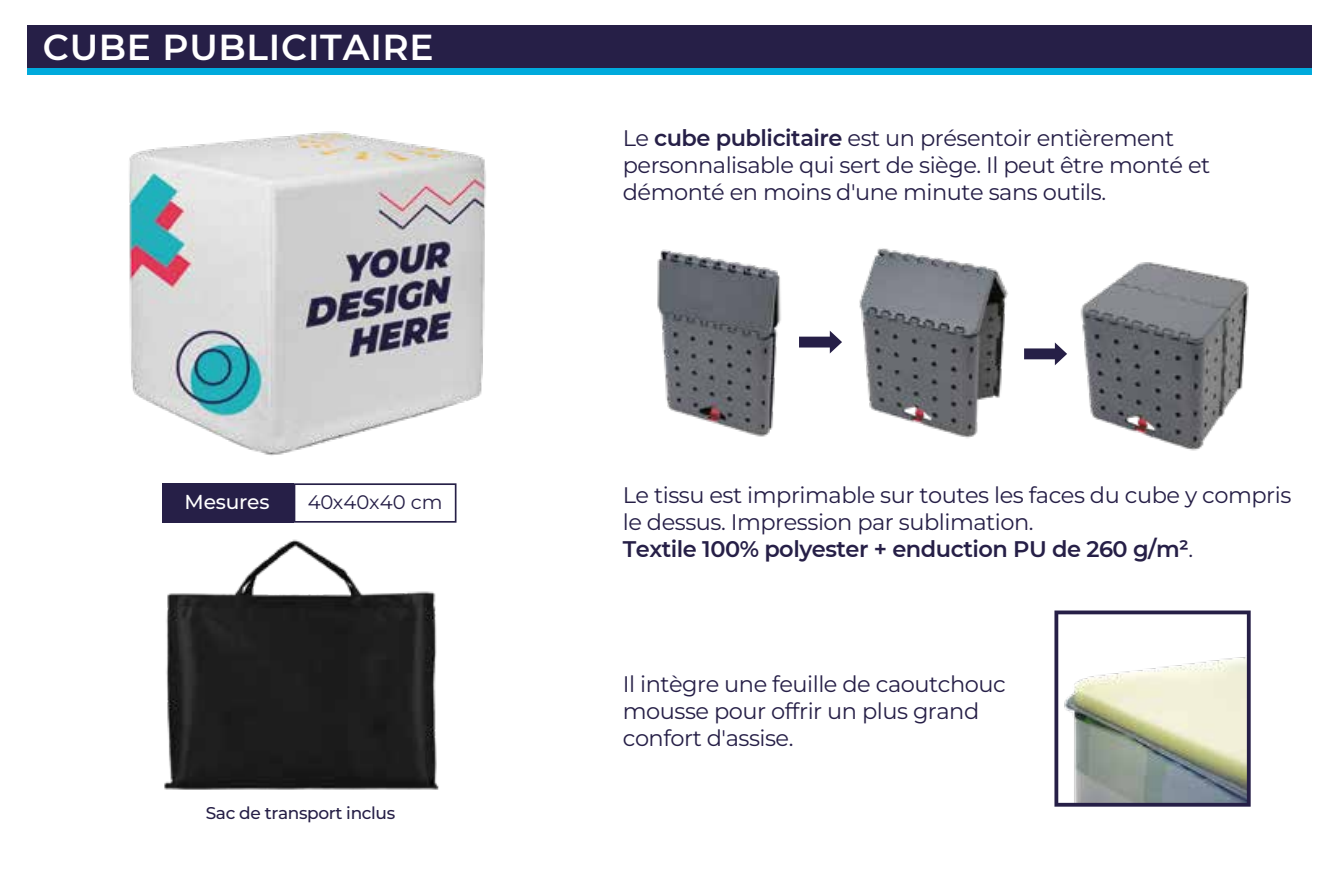
<style>
.page{position:relative;width:1340px;height:893px;background:#fff}
.page>*{position:absolute;margin:0;border:0;box-sizing:border-box;transform-origin:0 0}
.t1{font:600 36px "Montserrat";letter-spacing:.02em;color:#fff}
.t2{font:22.5px/27px "Montserrat";letter-spacing:-.02em;color:#261f47}
.t3{font:500 20.25px "Montserrat";letter-spacing:-.01em;color:#fff}
.t4{font:19.57px "Montserrat";color:#261f47}
.t5{font:500 16.88px "Montserrat";letter-spacing:-.02em;color:#261f47}
.s1{font-weight:600}
</style>
<div class="page">
<div style="left:28px;top:26px;width:1284px;height:42px;background:#261f47"></div>
<div style="left:28px;top:68px;width:1284px;height:7px;background:#00aadc"></div>
<svg style="left:799px;top:331px;width:43px;height:22px"></svg>
<svg style="left:1024px;top:342px;width:43px;height:23px"></svg>
<img style="left:129px;top:131px;width:357px;height:325px">
<img style="left:1080px;top:262px;width:169px;height:189px">
<img style="left:164px;top:539px;width:275px;height:251px">
<img style="left:657px;top:249px;width:124px;height:188px">
<img style="left:859px;top:248px;width:149px;height:191px">
<svg style="left:1054px;top:610px;width:196px;height:197px"></svg>
<div style="left:162px;top:483px;width:132px;height:40px;background:#261f47"></div>
<svg style="left:294px;top:483px;width:162px;height:40px"></svg>
<h1 class="t1" style="left:43px;top:22px;width:392px">CUBE PUBLICITAIRE</h1>
<p class="t3" style="left:185px;top:487px;width:86px">Mesures</p>
<p class="t4" style="left:308px;top:488px;width:136px">40x40x40 cm</p>
<p class="t5" style="left:206px;top:801px;width:191px">Sac de transport inclus</p>
<p class="t2" style="left:623px;top:124px;width:589px">Le <span class="s1">cube publicitaire</span> est un présentoir entièrement personnalisable qui sert de siège. Il peut être monté et démonté en moins d'une minute sans outils.</p>
<p class="t2" style="left:623px;top:481px;width:670px">Le tissu est imprimable sur toutes les faces du cube y compris le dessus. Impression par sublimation.<br><span class="s1">Textile 100% polyester + enduction PU de 260 g/m²</span>.</p>
<p class="t2" style="left:623px;top:670px;width:384px">Il intègre une feuille de caoutchouc mousse pour offrir un plus grand confort d'assise.</p>
</div>
